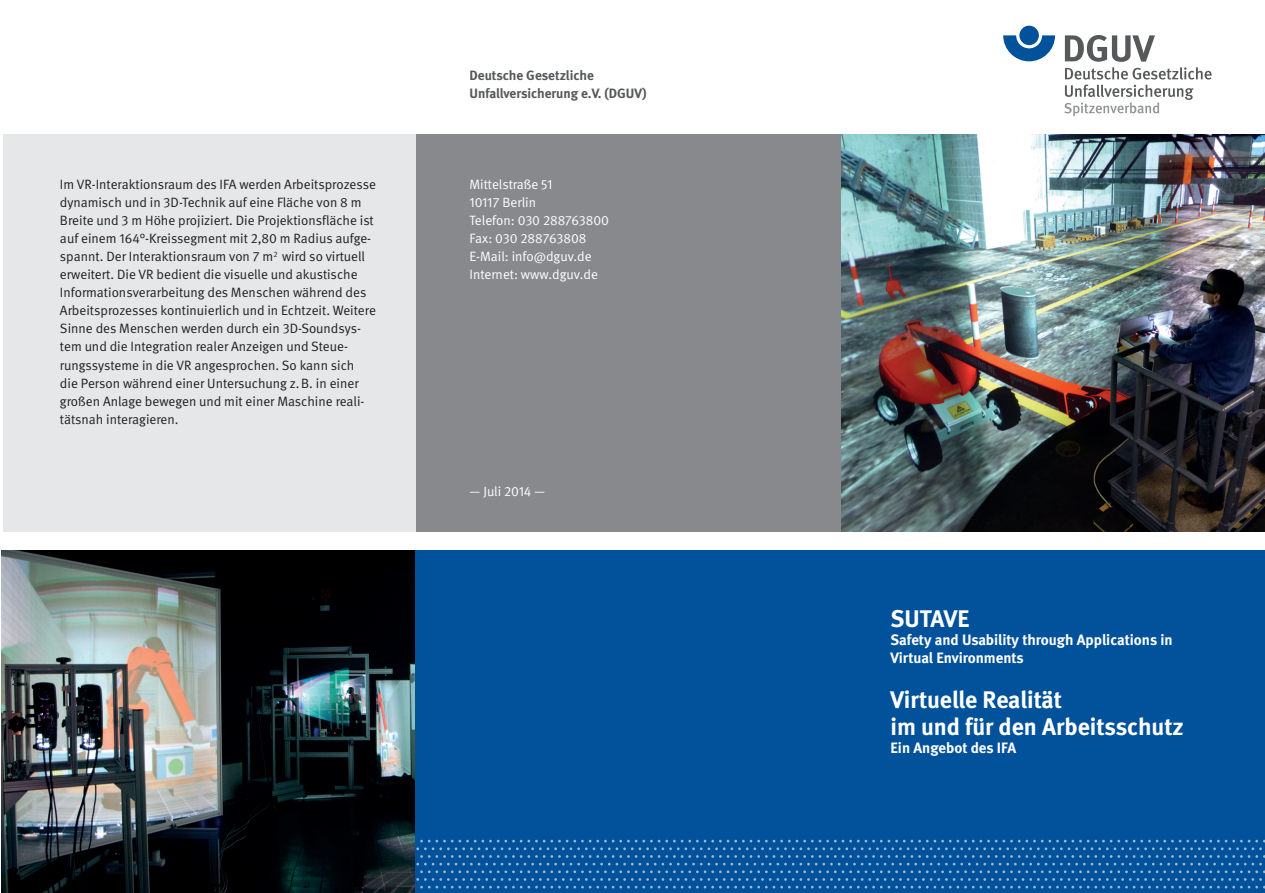
<style>
.page{position:relative;width:1265px;height:893px;background:#fff}
.page>*{position:absolute;margin:0;border:0;box-sizing:border-box;transform-origin:0 0}
.t1{font:700 24px/27px "DGUV Meta";color:#fff}
.t2{font:700 15px/18px "DGUV Meta";color:#fff}
.t3{font:13.5px/18px "DGUV Meta";color:#231f20}
.t4{font:13.5px/18.1px "DGUV Meta";color:#fff}
.t5{font:700 13.5px/18.1px "DGUV Meta";color:#57585a}
</style>
<div class="page">
<img style="left:840px;top:134px;width:425px;height:397px">
<div style="left:414px;top:550px;width:851px;height:342px;background:#01519b"></div>
<svg style="left:1003px;top:35px;width:52px;height:26px"></svg>
<div style="left:1019px;top:26px;width:20px;height:19px;background:#01519b;border-radius:50%"></div>
<svg style="left:1064px;top:35px;width:147px;height:81px"></svg>
<div style="left:415px;top:134px;width:425px;height:398px;background:#87898c"></div>
<img style="left:2px;top:550px;width:412px;height:342px">
<div style="left:3px;top:134px;width:412px;height:398px;background:#e6e7e9"></div>
<svg style="left:416px;top:839px;width:849px;height:54px"></svg>
<p class="t3" style="left:60px;top:175px;width:317px">Im VR-Interaktionsraum des IFA werden Arbeitsprozesse dynamisch und in 3D-Technik auf eine Fläche von 8 m Breite und 3 m Höhe projiziert. Die Projektionsfläche ist auf einem 164°-Kreissegment mit 2,80 m Radius aufge&shy;spannt. Der Interaktionsraum von 7 m<sup>2</sup> wird so virtuell erweitert. Die VR bedient die visuelle und akustische Informationsverarbeitung des Menschen während des Arbeitsprozesses kontinuierlich und in Echtzeit. Weitere Sinne des Menschen werden durch ein 3D-Soundsys&shy;tem und die Integration realer Anzeigen und Steue&shy;rungssysteme in die VR angesprochen. So kann sich<br>die Person während einer Untersuchung z.B. in einer großen Anlage bewegen und mit einer Maschine reali&shy;tätsnah interagieren.</p>
<p class="t5" style="left:469px;top:67px;width:179px">Deutsche Gesetzliche<br>Unfallversicherung e.V. (DGUV)</p>
<p class="t4" style="left:469px;top:175px;width:141px">Mittelstraße 51<br>10117 Berlin<br>Telefon: 030 288763800<br>Fax: 030 288763808<br>E-Mail: info@dguv.de<br>Internet: www.dguv.de</p>
<p class="t4" style="left:469px;top:482px;width:77px">— Juli 2014 —</p>
<h1 class="t1" style="left:890px;top:606px;width:80px">SUTAVE</h1>
<p class="t2" style="left:890px;top:631px;width:284px">Safety and Usability through Applications in<br>Virtual Environments</p>
<h1 class="t1" style="left:890px;top:687px;width:295px">Virtuelle Realität<br>im und für den Arbeitsschutz</h1>
<p class="t2" style="left:890px;top:739px;width:127px">Ein Angebot des IFA</p>
</div>
